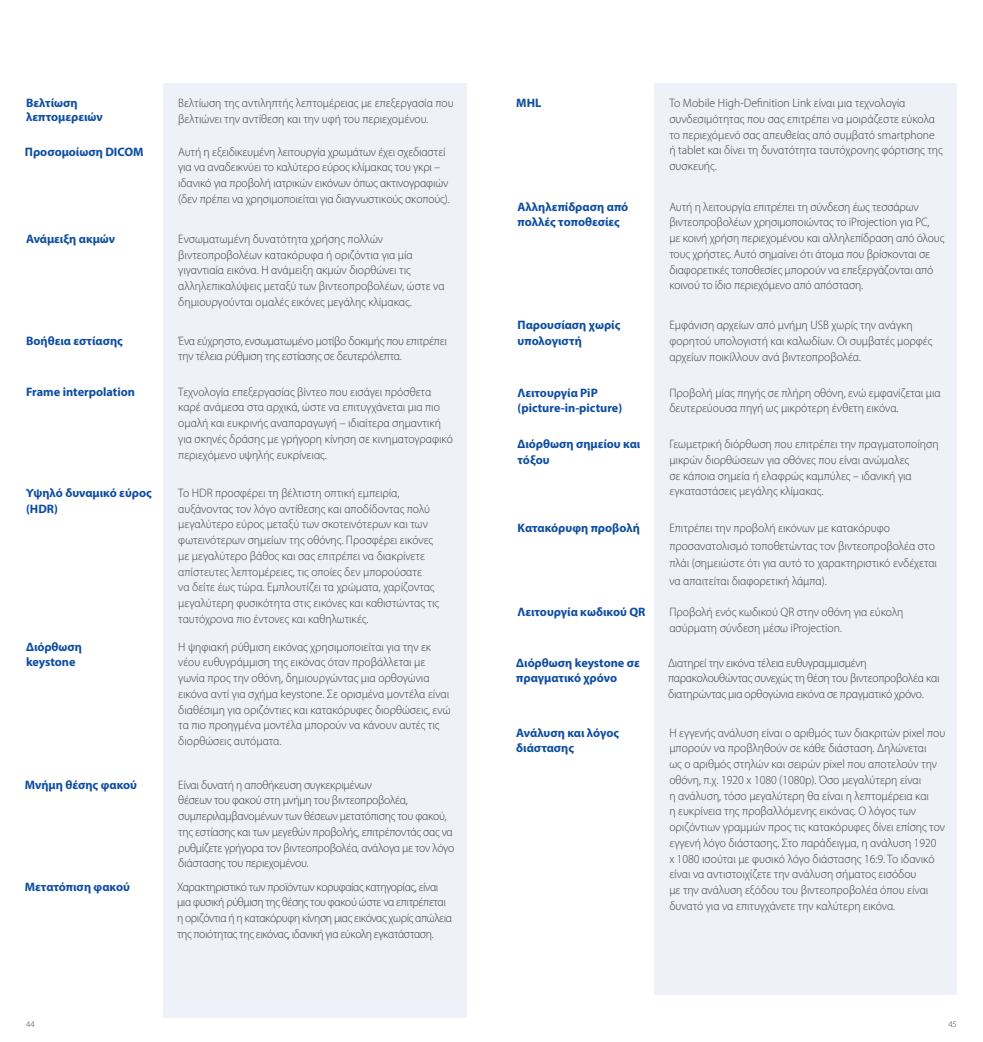
<style>
.page{position:relative;width:983px;height:1042px;background:#fff}
.page>*{position:absolute;margin:0;border:0;box-sizing:border-box;transform-origin:0 0}
.squeezed_text{font:300 12.25px/15.8px "Myriad Pro";color:#3e3e3f;scale:.95 1}
.squeezed_text-2{font:300 12.25px/15.8px "Myriad Pro";letter-spacing:-.02em;color:#3e3e3f;scale:.95 1}
.t1{font:700 12.25px/15.8px "Myriad Pro";color:#0d4da1}
.squeezed_text-3{font:300 12.25px/15.8px "Myriad Pro";letter-spacing:-.03em;color:#3e3e3f;scale:.95 1}
.t2{font:300 8.75px "Myriad Pro";color:#3e3e3f}
</style>
<div class="page">
<div style="left:654px;top:83px;width:303px;height:912px;background:#eff1f8"></div>
<div style="left:163px;top:83px;width:303px;height:934px;background:#eff1f8"></div>
<p class="t1" style="left:26px;top:96px;width:78px;line-height:14px">Βελτίωση λεπτομερειών</p>
<p class="t1" style="left:25px;top:143px;width:120px">Προσομοίωση DICOM</p>
<p class="t1" style="left:26px;top:230px;width:90px">Ανάμειξη ακμών</p>
<p class="t1" style="left:26px;top:332px;width:98px">Βοήθεια εστίασης</p>
<p class="t1" style="left:26px;top:383px;width:110px">Frame interpolation</p>
<p class="t1" style="left:26px;top:484px;width:127px">Υψηλό δυναμικό εύρος (HDR)</p>
<p class="t1" style="left:26px;top:638px;width:58px">Διόρθωση keystone</p>
<p class="t1" style="left:25px;top:776px;width:114px">Μνήμη θέσης φακού</p>
<p class="squeezed_text" style="left:178px;top:95px;width:291px">Βελτίωση της αντιληπτής λεπτομέρειας με επεξεργασία που βελτιώνει την αντίθεση και την υφή του περιεχομένου.</p>
<p class="squeezed_text" style="left:178px;top:144px;width:287px">Αυτή η εξειδικευμένη λειτουργία χρωμάτων έχει σχεδιαστεί για να αναδεικνύει το καλύτερο εύρος κλίμακας του γκρι – ιδανικό για προβολή ιατρικών εικόνων όπως ακτινογραφιών (δεν πρέπει να χρησιμοποιείται για διαγνωστικούς σκοπούς).</p>
<p class="squeezed_text" style="left:178px;top:231px;width:282px">Ενσωματωμένη δυνατότητα χρήσης πολλών βιντεοπροβολέων κατακόρυφα ή οριζόντια για μία γιγαντιαία εικόνα. Η ανάμειξη ακμών διορθώνει τις αλληλεπικαλύψεις μεταξύ των βιντεοπροβολέων, ώστε να δημιουργούνται ομαλές εικόνες μεγάλης κλίμακας.</p>
<p class="squeezed_text-2" style="left:178px;top:333px;width:284px">Ένα εύχρηστο, ενσωματωμένο μοτίβο δοκιμής που επιτρέπει την τέλεια ρύθμιση της εστίασης σε δευτερόλεπτα.</p>
<p class="squeezed_text" style="left:178px;top:384px;width:290px">Τεχνολογία επεξεργασίας βίντεο που εισάγει πρόσθετα καρέ ανάμεσα στα αρχικά, ώστε να επιτυγχάνεται μια πιο ομαλή και ευκρινής αναπαραγωγή – ιδιαίτερα σημαντική για σκηνές δράσης με γρήγορη κίνηση σε κινηματογραφικό περιεχόμενο υψηλής ευκρίνειας.</p>
<p class="squeezed_text" style="left:178px;top:485px;width:276px">Το HDR προσφέρει τη βέλτιστη οπτική εμπειρία, αυξάνοντας τον λόγο αντίθεσης και αποδίδοντας πολύ μεγαλύτερο εύρος μεταξύ των σκοτεινότερων και των φωτεινότερων σημείων της οθόνης. Προσφέρει εικόνες με μεγαλύτερο βάθος και σας επιτρέπει να διακρίνετε απίστευτες λεπτομέρειες, τις οποίες δεν μπορούσατε<br>να δείτε έως τώρα. Εμπλουτίζει τα χρώματα, χαρίζοντας μεγαλύτερη φυσικότητα στις εικόνες και καθιστώντας τις ταυτόχρονα πιο έντονες και καθηλωτικές.</p>
<p class="squeezed_text" style="left:178px;top:639px;width:288px">Η ψηφιακή ρύθμιση εικόνας χρησιμοποιείται για την εκ νέου ευθυγράμμιση της εικόνας όταν προβάλλεται με γωνία προς την οθόνη, δημιουργώντας μια ορθογώνια εικόνα αντί για σχήμα keystone. Σε ορισμένα μοντέλα είναι διαθέσιμη για οριζόντιες και κατακόρυφες διορθώσεις, ενώ τα πιο προηγμένα μοντέλα μπορούν να κάνουν αυτές τις διορθώσεις αυτόματα.</p>
<p class="squeezed_text-2" style="left:178px;top:777px;width:292px">Είναι δυνατή η αποθήκευση συγκεκριμένων<br>θέσεων του φακού στη μνήμη του βιντεοπροβολέα, συμπεριλαμβανομένων των θέσεων μετατόπισης του φακού, της εστίασης και των μεγεθών προβολής, επιτρέποντάς σας να ρυθμίζετε γρήγορα τον βιντεοπροβολέα, ανάλογα με τον λόγο διάστασης του περιεχομένου.</p>
<p class="t1" style="left:25px;top:878px;width:107px">Μετατόπιση φακού</p>
<p class="squeezed_text-3" style="left:177px;top:879px;width:291px">Χαρακτηριστικό των προϊόντων κορυφαίας κατηγορίας, είναι μια φυσική ρύθμιση της θέσης του φακού ώστε να επιτρέπεται η οριζόντια ή η κατακόρυφη κίνηση μιας εικόνας χωρίς απώλεια της ποιότητας της εικόνας, ιδανική για εύκολη εγκατάσταση.</p>
<p class="t1" style="left:516px;top:95px;width:27px">MHL</p>
<p class="squeezed_text" style="left:669px;top:95px;width:289px">Το Mobile High-Definition Link είναι μια τεχνολογία συνδεσιμότητας που σας επιτρέπει να μοιράζεστε εύκολα το περιεχόμενό σας απευθείας από συμβατό smartphone ή tablet και δίνει τη δυνατότητα ταυτόχρονης φόρτισης της συσκευής.</p>
<p class="squeezed_text" style="left:669px;top:199px;width:291px">Αυτή η λειτουργία επιτρέπει τη σύνδεση έως τεσσάρων βιντεοπροβολέων χρησιμοποιώντας το iProjection για PC,<br>με κοινή χρήση περιεχομένου και αλληλεπίδραση από όλους τους χρήστες. Αυτό σημαίνει ότι άτομα που βρίσκονται σε διαφορετικές τοποθεσίες μπορούν να επεξεργάζονται από κοινού το ίδιο περιεχόμενο από απόσταση.</p>
<p class="squeezed_text" style="left:669px;top:317px;width:278px">Εμφάνιση αρχείων από μνήμη USB χωρίς την ανάγκη φορητού υπολογιστή και καλωδίων. Οι συμβατές μορφές αρχείων ποικίλλουν ανά βιντεοπροβολέα.</p>
<p class="squeezed_text" style="left:669px;top:385px;width:287px">Προβολή μίας πηγής σε πλήρη οθόνη, ενώ εμφανίζεται μια δευτερεύουσα πηγή ως μικρότερη ένθετη εικόνα.</p>
<p class="squeezed_text" style="left:669px;top:436px;width:285px">Γεωμετρική διόρθωση που επιτρέπει την πραγματοποίηση μικρών διορθώσεων για οθόνες που είναι ανώμαλες<br>σε κάποια σημεία ή ελαφρώς καμπύλες – ιδανική για εγκαταστάσεις μεγάλης κλίμακας.</p>
<p class="squeezed_text" style="left:669px;top:519px;width:283px;line-height:17.5px">Επιτρέπει την προβολή εικόνων με κατακόρυφο προσανατολισμό τοποθετώντας τον βιντεοπροβολέα στο πλάι (σημειώστε ότι για αυτό το χαρακτηριστικό ενδέχεται να απαιτείται διαφορετική λάμπα).</p>
<p class="squeezed_text" style="left:669px;top:604px;width:248px">Προβολή ενός κωδικού QR στην οθόνη για εύκολη ασύρματη σύνδεση μέσω iProjection.</p>
<p class="t1" style="left:517px;top:198px;width:112px">Αλληλεπίδραση από πολλές τοποθεσίες</p>
<p class="t1" style="left:517px;top:317px;width:104px">Παρουσίαση χωρίς υπολογιστή</p>
<p class="t1" style="left:517px;top:384px;width:106px">Λειτουργία PiP (picture-in-picture)</p>
<p class="t1" style="left:517px;top:436px;width:124px">Διόρθωση σημείου και τόξου</p>
<p class="t1" style="left:517px;top:520px;width:124px">Κατακόρυφη προβολή</p>
<p class="t1" style="left:517px;top:603px;width:129px">Λειτουργία κωδικού QR</p>
<p class="t1" style="left:516px;top:654px;width:125px">Διόρθωση keystone σε πραγματικό χρόνο</p>
<p class="squeezed_text-2" style="left:668px;top:655px;width:287px">Διατηρεί την εικόνα τέλεια ευθυγραμμισμένη παρακολουθώντας συνεχώς τη θέση του βιντεοπροβολέα και διατηρώντας μια ορθογώνια εικόνα σε πραγματικό χρόνο.</p>
<p class="squeezed_text" style="left:669px;top:725px;width:292px">Η εγγενής ανάλυση είναι ο αριθμός των διακριτών pixel που μπορούν να προβληθούν σε κάθε διάσταση. Δηλώνεται<br>ως ο αριθμός στηλών και σειρών pixel που αποτελούν την οθόνη, π.χ. 1920 x 1080 (1080p). Όσο μεγαλύτερη είναι<br>η ανάλυση, τόσο μεγαλύτερη θα είναι η λεπτομέρεια και<br>η ευκρίνεια της προβαλλόμενης εικόνας. Ο λόγος των οριζόντιων γραμμών προς τις κατακόρυφες δίνει επίσης τον εγγενή λόγο διάστασης. Στο παράδειγμα, η ανάλυση 1920<br>x 1080 ισούται με φυσικό λόγο διάστασης 16:9. Το ιδανικό είναι να αντιστοιχίζετε την ανάλυση σήματος εισόδου<br>με την ανάλυση εξόδου του βιντεοπροβολέα όπου είναι δυνατό για να επιτυγχάνετε την καλύτερη εικόνα.</p>
<p class="t1" style="left:516px;top:724px;width:104px">Ανάλυση και λόγος διάστασης</p>
<p class="t2" style="left:26px;top:1019px;width:10px">44</p>
<p class="t2" style="left:948px;top:1019px;width:10px">45</p>
</div>
